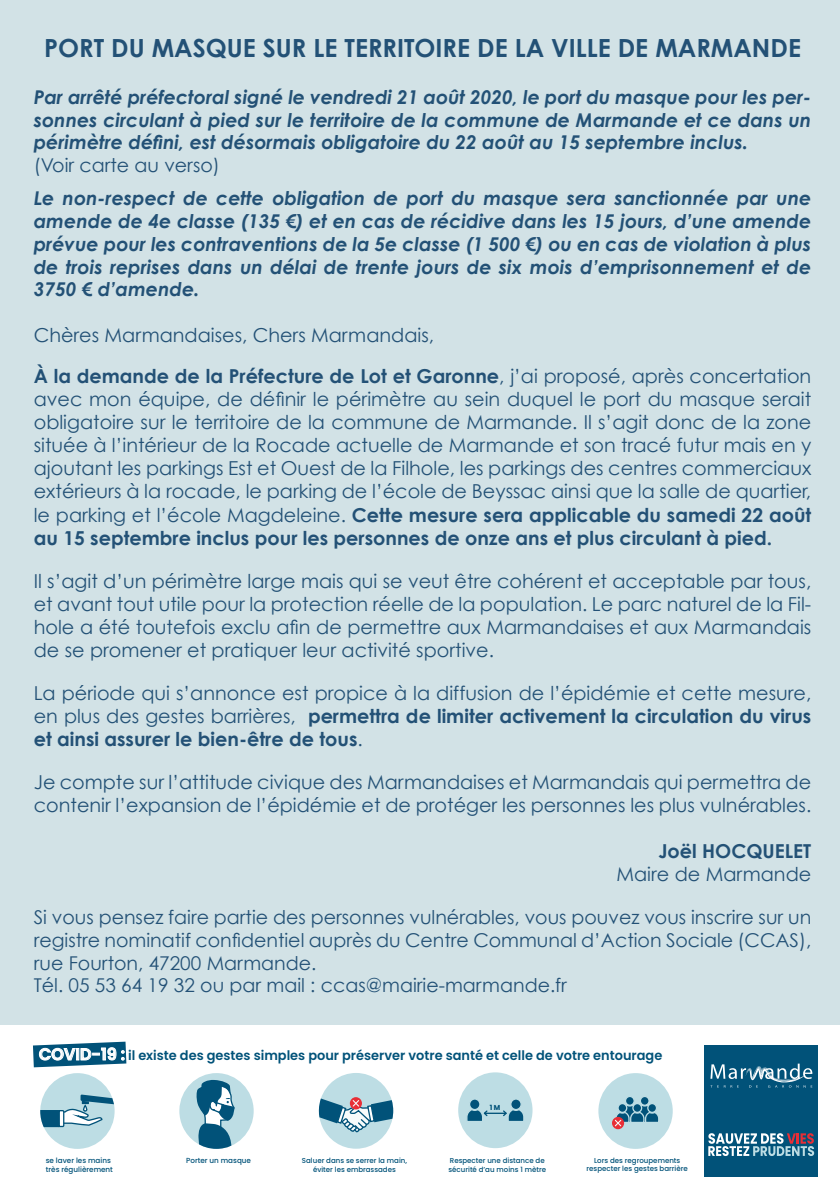
<style>
.page{position:relative;width:840px;height:1191px;background:#fff}
.page>*{position:absolute;margin:0;border:0;box-sizing:border-box;transform-origin:0 0}
.t1{font:700 25px "Century Gothic";color:#235176}
.t2{font:19.2px/23px "Century Gothic";color:#235176;text-align:justify}
.t3{font:700 19.2px "Century Gothic";color:#235176}
.t4{font:italic 700 19px/22.8px "Century Gothic";color:#235176;text-align:justify}
.t5{font:19px/22.8px "Century Gothic";color:#235176}
.t6{font:600 13.2px "Poppins";color:#015279}
.t7{font:500 7.4px/8.8px "Poppins";color:#015279}
.t8{font:500 7.2px/8.6px "Poppins";color:#015279;text-align:center}
.t9{font:700 7.2px "Poppins";color:#015279}
.s1{font-weight:700}
.s2{font-size:16.4px;color:#fff}
</style>
<div class="page">
<div style="left:0;top:0;width:839px;height:1024px;background:#d2e2e6"></div>
<svg style="left:33px;top:1041px;width:93px;height:26px"></svg>
<svg style="left:40px;top:1073px;width:74px;height:75px"></svg>
<svg style="left:179px;top:1073px;width:74px;height:75px"></svg>
<svg style="left:319px;top:1073px;width:74px;height:75px"></svg>
<div style="left:458px;top:1072px;width:74px;height:76px;background:#bddde4;border-radius:50%"></div>
<svg style="left:469px;top:1099px;width:10px;height:10px"></svg>
<div style="left:468px;top:1098px;width:12px;height:12px;border:1px solid #bddde4;border-radius:50%"></div>
<div style="left:510px;top:1099px;width:11px;height:10px;background:#015279;border-radius:50%"></div>
<div style="left:510px;top:1098px;width:11px;height:12px;border:1px solid #bddde4;border-radius:50%"></div>
<hr style="left:484px;top:1112px;width:22px;height:2px;background:#015279">
<svg style="left:501px;top:1107px;width:23px;height:14px"></svg>
<svg style="left:467px;top:1107px;width:21px;height:14px"></svg>
<div style="left:598px;top:1073px;width:74px;height:75px;background:#bddde4;border-radius:50%"></div>
<svg style="left:625px;top:1096px;width:8px;height:9px"></svg>
<div style="left:624px;top:1095px;width:10px;height:11px;border:1px solid #bddde4;border-radius:50%"></div>
<svg style="left:640px;top:1096px;width:8px;height:9px"></svg>
<div style="left:639px;top:1095px;width:10px;height:11px;border:1px solid #bddde4;border-radius:50%"></div>
<div style="left:617px;top:1102px;width:10px;height:11px;border:1px solid #bddde4;border-radius:50%"></div>
<div style="left:632px;top:1102px;width:10px;height:11px;border:1px solid #bddde4;border-radius:50%"></div>
<div style="left:646px;top:1102px;width:10px;height:11px;border:1px solid #bddde4;border-radius:50%"></div>
<svg style="left:611px;top:1116px;width:12px;height:13px"></svg>
<svg style="left:613px;top:1103px;width:46px;height:24px"></svg>
<div style="left:703px;top:1045px;width:113px;height:131px;background:#015279"></div>
<svg style="left:710px;top:1063px;width:101px;height:24px"></svg>
<svg style="left:708px;top:1133px;width:105px;height:23px"></svg>
<h1 class="t1" style="left:44px;top:32px;width:758px">PORT DU MASQUE SUR LE TERRITOIRE DE LA VILLE DE MARMANDE</h1>
<p class="t4" style="left:34px;top:85px;width:778px">Par arrêté préfectoral signé le vendredi 21 août 2020, le port du masque pour les per&shy;sonnes circulant à pied sur le territoire de la commune de Marmande et ce dans un périmètre défini, est désormais obligatoire du 22 août au 15 septembre inclus.</p>
<p class="t5" style="left:34px;top:154px;width:187px">(Voir carte au verso)</p>
<p class="t4" style="left:34px;top:186px;width:778px">Le non-respect de cette obligation de port du masque sera sanctionnée par une amende de 4e classe (135 €) et en cas de récidive dans les 15 jours, d’une amende prévue pour les contraventions de la 5e classe (1 500 €) ou en cas de violation à plus de trois reprises dans un délai de trente jours de six mois d’emprisonnement et de 3750 € d’amende.</p>
<p class="t2" style="left:34px;top:314px;width:778px;line-height:41px">Chères Marmandaises, Chers Marmandais,<br><span class="s1">À la demande de la Préfecture de Lot et Garonne</span>, j’ai proposé, après concertation</p>
<p class="t2" style="left:34px;top:387px;width:778px">avec mon équipe, de définir le périmètre au sein duquel le port du masque serait obligatoire sur le territoire de la commune de Marmande. Il s’agit donc de la zone située à l’intérieur de la Rocade actuelle de Marmande et son tracé futur mais en y ajoutant les parkings Est et Ouest de la Filhole, les parkings des centres commerciaux extérieurs à la rocade, le parking de l’école de Beyssac ainsi que la salle de quartier, le parking et l’école Magdeleine. <span class="s1">Cette mesure sera applicable du samedi 22 août au 15 septembre inclus pour les personnes de onze ans et plus circulant à pied.</span></p>
<p class="t2" style="left:34px;top:569px;width:778px">Il s’agit d’un périmètre large mais qui se veut être cohérent et acceptable par tous, et avant tout utile pour la protection réelle de la population. Le parc naturel de la Fil&shy;hole a été toutefois exclu afin de permettre aux Marmandaises et aux Marmandais de se promener et pratiquer leur activité sportive.</p>
<p class="t2" style="left:34px;top:681px;width:778px">La période qui s’annonce est propice à la diffusion de l’épidémie et cette mesure, en plus des gestes barrières, <span class="s1">permettra de limiter activement la circulation du virus et ainsi assurer le bien-être de tous</span>.</p>
<p class="t2" style="left:34px;top:770px;width:778px">Je compte sur l’attitude civique des Marmandaises et Marmandais qui permettra de contenir l’expansion de l’épidémie et de protéger les personnes les plus vulnérables.</p>
<p class="t3" style="left:658px;top:839px;width:154px">Joël HOCQUELET</p>
<p class="t2" style="left:616px;top:862px;width:196px">Maire de Marmande</p>
<p class="t5" style="left:34px;top:905px;width:778px">Si vous pensez faire partie des personnes vulnérables, vous pouvez vous inscrire sur un registre nominatif confidentiel auprès du Centre Communal d’Action Sociale (CCAS), rue Fourton, 47200 Marmande.<br>Tél. 05 53 64 19 32 ou par mail : ccas@mairie-marmande.fr</p>
<p class="t6" style="left:39px;top:1047px;width:624px"><span class="s2">COVID-19 :</span> il existe des gestes simples pour préserver votre santé et celle de votre entourage</p>
<p class="t7" style="left:46px;top:1156px;width:69px">se laver les mains très régulièrement</p>
<p class="t7" style="left:186px;top:1155px;width:66px">Porter un masque</p>
<p class="t8" style="left:301px;top:1156px;width:107px">Saluer dans se serrer la main, éviter les embrassades</p>
<p class="t9" style="left:489px;top:1103px;width:12px">1 M</p>
<p class="t8" style="left:448px;top:1156px;width:99px;text-align:left">Respecter une distance de sécurité d’au moins 1 mètre</p>
<p class="t8" style="left:586px;top:1155px;width:103px">Lors des regroupements respecter les gestes barrière</p>
</div>
